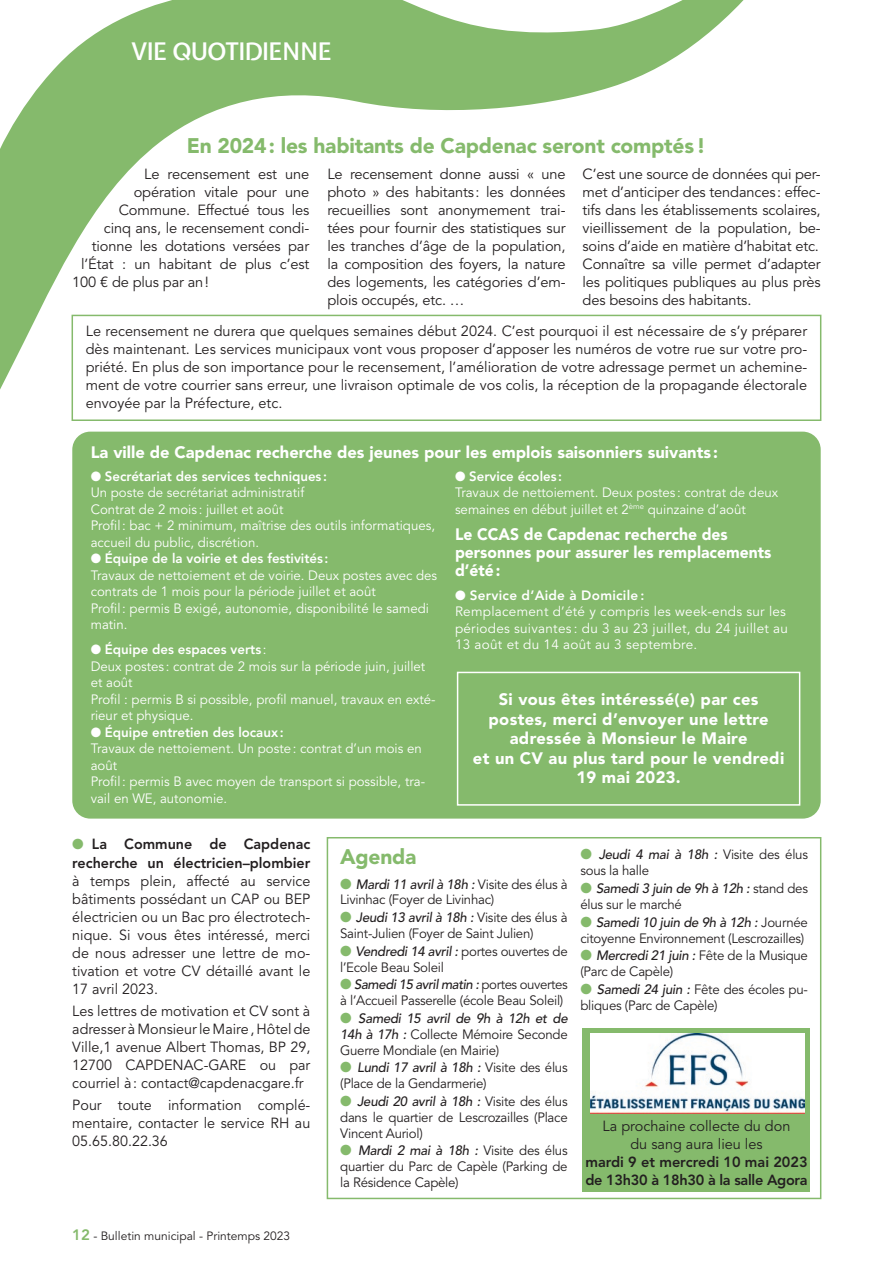
<style>
.page{position:relative;width:893px;height:1263px;background:#fff}
.page>*{position:absolute;margin:0;border:0;box-sizing:border-box;transform-origin:0 0}
.t1{font:600 24px "Expletus Sans";letter-spacing:-.02em;color:#fff}
.t2{font:900 21px "Avenir LT Std";letter-spacing:-.01em;color:#85ba6c}
.t3{font:900 16.5px/19.5px "Avenir LT Std";letter-spacing:.02em;color:#fff;text-align:center}
.t4{font:900 16.5px/18px "Avenir LT Std";color:#fff;scale:.95 1}
.t5{font:900 16.5px "Avenir LT Std";color:#fff}
.t6{font:14.7px/18px "Avenir LT Std";letter-spacing:-.01em;color:#231f20;text-align:justify}
.t7{font:800 14.7px/18px "Avenir LT Std";color:#231f20}
.t8{font:800 14.7px/18px "Avenir LT Std";letter-spacing:-.02em;color:#231f20}
.t9{font:13.5px/15.8px "Avenir LT Std";letter-spacing:-.02em;color:#231f20}
.t10{font:13.5px/16.5px "Avenir LT Std";color:#fff}
.t11{font:13.5px/16.5px "Avenir LT Std";letter-spacing:.02em;color:#fff}
.t12{font:12px "Avenir LT Std";color:#231f20}
.s1{font-weight:800}
.s2{color:#85ba6c}
.s3{font-weight:800;font-size:15px;color:#85ba6c}
.s4{font-weight:500;font-style:italic}
</style>
<div class="page">
<div style="left:583px;top:1028px;width:227px;height:164px;background:#85ba6c"></div>
<div style="left:327px;top:837px;width:494px;height:362px;border:2px solid #85ba6c"></div>
<svg style="left:0;top:0;width:822px;height:446px"></svg>
<div style="left:72px;top:315px;width:749px;height:106px;border:2px solid #85ba6c"></div>
<div style="left:72px;top:432px;width:749px;height:387px;background:#85ba6c;border-radius:18px"></div>
<div style="left:457px;top:672px;width:343px;height:134px;border:2px solid #fff"></div>
<img style="left:590px;top:1033px;width:214px;height:81px">
<h1 class="t1" style="left:131px;top:38px;width:202px">VIE QUOTIDIENNE</h1>
<h2 class="t2" style="left:187px;top:133px;width:521px">En 2024: les habitants de Capdenac seront comptés!</h2>
<p class="t6" style="left:144px;top:165px;width:167px">Le recensement est une</p>
<p class="t6" style="left:134px;top:183px;width:177px">opération vitale pour une</p>
<p class="t6" style="left:119px;top:201px;width:192px">Commune. Effectué tous les</p>
<p class="t6" style="left:104px;top:219px;width:207px">cinq ans, le recensement condi-</p>
<p class="t6" style="left:92px;top:237px;width:219px">tionne les dotations versées par</p>
<p class="t6" style="left:81px;top:255px;width:230px">l’État : un habitant de plus c’est</p>
<p class="t6" style="left:72px;top:273px;width:138px">100 € de plus par an!</p>
<p class="t6" style="left:327px;top:165px;width:240px">Le recensement donne aussi « une photo » des habitants: les données recueillies sont anonymement trai&shy;tées pour fournir des statistiques sur les tranches d’âge de la population, la composition des foyers, la nature des logements, les catégories d’em&shy;plois occupés, etc. …</p>
<p class="t6" style="left:583px;top:165px;width:240px">C’est une source de données qui per&shy;met d’anticiper des tendances: effec&shy;tifs dans les établissements scolaires, vieillissement de la population, be&shy;soins d’aide en matière d’habitat etc.<br>Connaître sa ville permet d’adapter les politiques publiques au plus près des besoins des habitants.</p>
<p class="t6" style="left:86px;top:322px;width:723px">Le recensement ne durera que quelques semaines début 2024. C’est pourquoi il est nécessaire de s’y préparer dès maintenant. Les services municipaux vont vous proposer d’apposer les numéros de votre rue sur votre pro&shy;priété. En plus de son importance pour le recensement, l’amélioration de votre adressage permet un achemine&shy;ment de votre courrier sans erreur, une livraison optimale de vos colis, la réception de la propagande électorale envoyée par la Préfecture, etc.</p>
<p class="t5" style="left:91px;top:442px;width:629px">La ville de Capdenac recherche des jeunes pour les emplois saisonniers suivants :</p>
<p class="t10" style="left:91px;top:468px;width:346px">● <span class="s1">Secrétariat des services techniques :<br></span>Un poste de secrétariat administratif<br>Contrat de 2 mois : juillet et août<br>Profil: bac + 2 minimum, maîtrise des outils informatiques, accueil du public, discrétion.</p>
<p class="t10" style="left:91px;top:551px;width:348px">● <span class="s1">Équipe de la voirie et des festivités :<br></span>Travaux de nettoiement et de voirie. Deux postes avec des contrats de 1 mois pour la période juillet et août<br>Profil: permis B exigé, autonomie, disponibilité le samedi matin.</p>
<p class="t10" style="left:91px;top:642px;width:346px">● <span class="s1">Équipe des espaces verts</span> :<br>Deux postes : contrat de 2 mois sur la période juin, juillet et août<br>Profil : permis B si possible, profil manuel, travaux en exté&shy;rieur et physique.</p>
<p class="t10" style="left:91px;top:724px;width:336px">● <span class="s1">Équipe entretien des locaux:<br></span>Travaux de nettoiement. Un poste: contrat d’un mois en août<br>Profil: permis B avec moyen de transport si possible, tra&shy;vail en WE, autonomie.</p>
<p class="t10" style="left:455px;top:468px;width:325px">● <span class="s1">Service écoles :<br></span>Travaux de nettoiement. Deux postes : contrat de deux semaines en début juillet et 2<sup>ème</sup> quinzaine d’août</p>
<p class="t4" style="left:455px;top:526px;width:335px">Le CCAS de Capdenac recherche des personnes pour assurer les remplacements d’été:</p>
<p class="t11" style="left:455px;top:587px;width:335px">● <span class="s1">Service d’Aide à Domicile :<br></span>Remplacement d’été y compris les week-ends sur les périodes suivantes : du 3 au 23 juillet, du 24 juillet au 13 août et du 14 août au 3 septembre.</p>
<p class="t3" style="left:473px;top:690px;width:313px">Si vous êtes intéressé(e) par ces postes, merci d’envoyer une lettre adressée à Monsieur le Maire<br>et un CV au plus tard pour le vendredi<br>19 mai 2023.</p>
<p class="t7" style="left:72px;top:835px;width:240px"><span class="s2">●</span> La Commune de Capdenac recherche un électricien–plombier</p>
<p class="t6" style="left:72px;top:872px;width:240px">à temps plein, affecté au service bâtiments possédant un CAP ou BEP électricien ou un Bac pro électrotech&shy;nique. Si vous êtes intéressé, merci de nous adresser une lettre de mo&shy;tivation et votre CV détaillé avant le 17 avril 2023.</p>
<p class="t6" style="left:72px;top:1002px;width:240px">Les lettres de motivation et CV sont à adresser à Monsieur le Maire, Hôtel de Ville,1 avenue Albert Thomas, BP 29, 12700 CAPDENAC-GARE ou par courriel à: contact@capdenacgare.fr</p>
<p class="t6" style="left:72px;top:1096px;width:240px">Pour toute information complé&shy;mentaire, contacter le service RH au 05.65.80.22.36</p>
<p class="t12" style="left:72px;top:1229px;width:219px"><span class="s3">12</span> - Bulletin municipal - Printemps 2023</p>
<h2 class="t2" style="left:340px;top:844px;width:78px">Agenda</h2>
<p class="t9" style="left:340px;top:876px;width:229px"><span class="s2">●</span> <span class="s4">Mardi 11 avril à 18h :</span> Visite des élus à<br>Livinhac (Foyer de Livinhac)</p>
<p class="t9" style="left:340px;top:910px;width:229px"><span class="s2">●</span> <span class="s4">Jeudi 13 avril à 18h :</span> Visite des élus à<br>Saint-Julien (Foyer de Saint Julien)</p>
<p class="t9" style="left:340px;top:944px;width:229px"><span class="s2">●</span> <span class="s4">Vendredi 14 avril :</span> portes ouvertes de l’Ecole Beau Soleil</p>
<p class="t9" style="left:340px;top:977px;width:229px"><span class="s2">●</span> <span class="s4">Samedi 15 avril matin :</span> portes ouvertes à l’Accueil Passerelle (école Beau Soleil)</p>
<p class="t9" style="left:340px;top:1011px;width:229px;text-align:justify"><span class="s2">●</span> <span class="s4">Samedi 15 avril de 9h à 12h et de 14h à 17h :</span> Collecte Mémoire Seconde Guerre Mondiale (en Mairie)</p>
<p class="t9" style="left:340px;top:1060px;width:229px"><span class="s2">●</span> <span class="s4">Lundi 17 avril à 18h :</span> Visite des élus (Place de la Gendarmerie)</p>
<p class="t9" style="left:340px;top:1094px;width:229px;text-align:justify"><span class="s2">●</span> <span class="s4">Jeudi 20 avril à 18h :</span> Visite des élus dans le quartier de Lescrozailles (Place Vincent Auriol)</p>
<p class="t9" style="left:340px;top:1143px;width:229px;text-align:justify"><span class="s2">●</span> <span class="s4">Mardi 2 mai à 18h :</span> Visite des élus quartier du Parc de Capèle (Parking de la Résidence Capèle)</p>
<p class="t9" style="left:580px;top:847px;width:229px"><span class="s2">●</span> <span class="s4">Jeudi 4 mai à 18h :</span> Visite des élus sous la halle</p>
<p class="t9" style="left:580px;top:881px;width:229px"><span class="s2">●</span> <span class="s4">Samedi 3 juin de 9h à 12h :</span> stand des élus sur le marché</p>
<p class="t9" style="left:580px;top:914px;width:229px"><span class="s2">●</span> <span class="s4">Samedi 10 juin de 9h à 12h :</span> Journée citoyenne Environnement (Lescrozailles)</p>
<p class="t9" style="left:580px;top:948px;width:229px"><span class="s2">●</span> <span class="s4">Mercredi 21 juin :</span> Fête de la Musique (Parc de Capèle)</p>
<p class="t9" style="left:580px;top:982px;width:229px"><span class="s2">●</span> <span class="s4">Samedi 24 juin :</span> Fête des écoles pu&shy;bliques (Parc de Capèle)</p>
<p class="t6" style="left:603px;top:1117px;width:189px;text-align:center">La prochaine collecte du don du sang aura lieu les</p>
<p class="t8" style="left:585px;top:1153px;width:224px">mardi 9 et mercredi 10 mai 2023 de 13h30 à 18h30 à la salle Agora</p>
</div>
